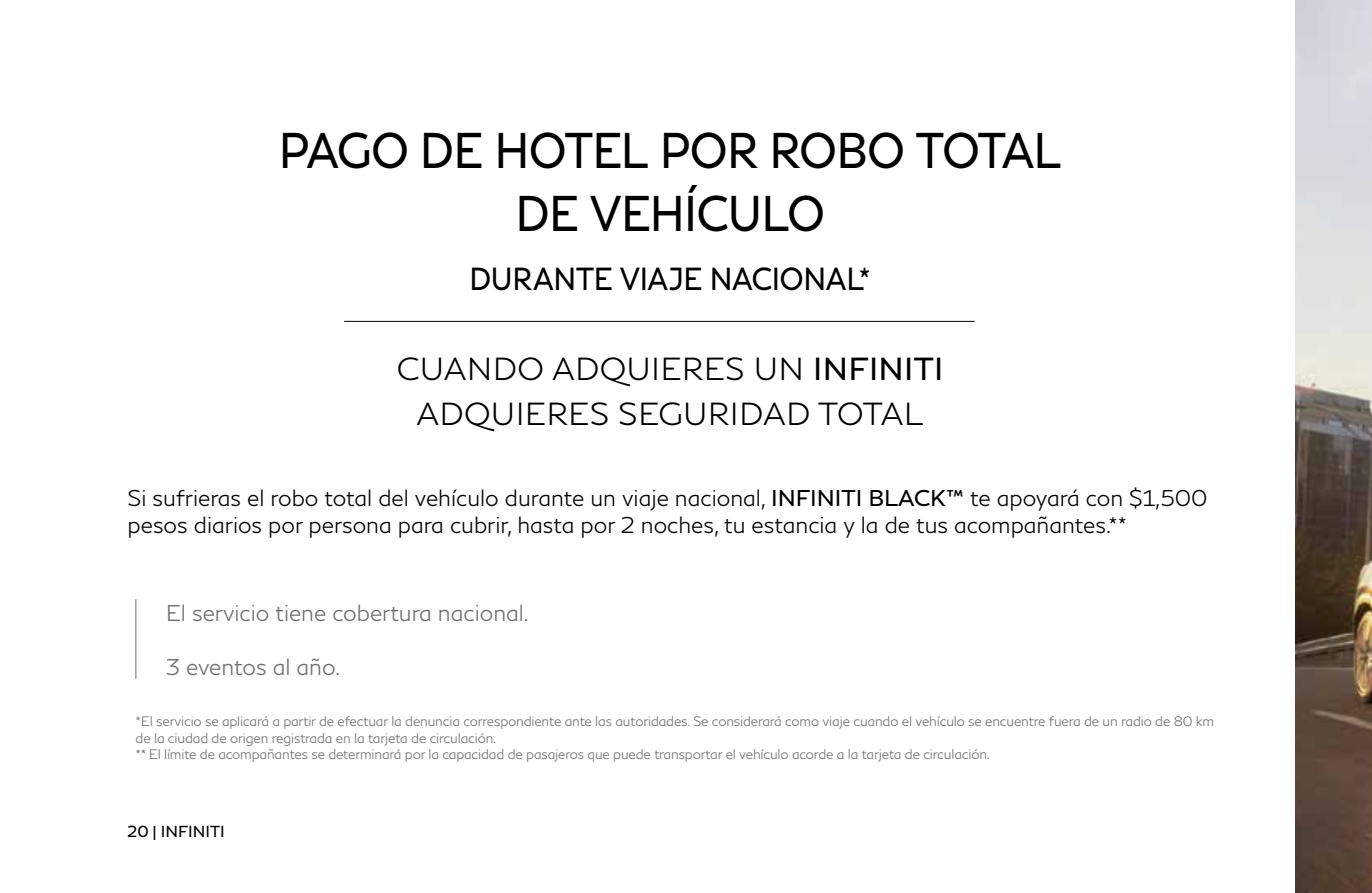
<style>
.page{position:relative;width:1372px;height:893px;background:#fff}
.page>*{position:absolute;margin:0;border:0;box-sizing:border-box;transform-origin:0 0}
.t1{font:49.5px/63px "Infiniti Brand";letter-spacing:-.015em;color:#000;text-align:center;scale:.9 1}
.t2{font:300 31.5px/45px "Infiniti Brand";letter-spacing:.01em;color:#000;text-align:center}
.t3{font:31.5px "Infiniti Brand";letter-spacing:-.01em;color:#000;scale:.9 1}
.t4{font:300 22.5px/27px "Infiniti Brand";color:#000}
.t5{font:300 22.5px "Infiniti Brand";color:#6d6e71}
.t6{font:15.75px "Infiniti Brand";color:#000}
.t7{font:300 13.5px/16.9px "Infiniti Brand";letter-spacing:-.01em;color:#6d6e71}
.s1{font-weight:400}
</style>
<div class="page">
<img style="left:1295px;top:0;width:76px;height:893px">
<hr style="left:135px;top:599px;width:1px;height:80px;background:#6d6e71">
<hr style="left:344px;top:321px;width:630px;height:1px;background:#000">
<h1 class="t1" style="left:279px;top:118px;width:870px">PAGO DE HOTEL POR ROBO TOTAL<br>DE VEHÍCULO</h1>
<h2 class="t3" style="left:469px;top:257px;width:447px">DURANTE VIAJE NACIONAL*</h2>
<h2 class="t2" style="left:397px;top:345px;width:548px">CUANDO ADQUIERES UN <span class="s1">INFINITI<br></span>ADQUIERES SEGURIDAD TOTAL</h2>
<h3 class="t4" style="left:128px;top:484px;width:1081px">Si sufrieras el robo total del vehículo durante un viaje nacional, <span class="s1">INFINITI BLACK™</span> te apoyará con $1,500 pesos diarios por persona para cubrir, hasta por 2 noches, tu estancia y la de tus acompañantes.**</h3>
<h3 class="t5" style="left:166px;top:598px;width:364px">El servicio tiene cobertura nacional.</h3>
<h3 class="t5" style="left:166px;top:652px;width:176px">3 eventos al año.</h3>
<p class="t7" style="left:136px;top:712px;width:1080px">*El servicio se aplicará a partir de efectuar la denuncia correspondiente ante las autoridades. Se considerará como viaje cuando el vehículo se encuentre fuera de un radio de 80 km de la ciudad de origen registrada en la tarjeta de circulación.<br>** El límite de acompañantes se determinará por la capacidad de pasajeros que puede transportar el vehículo acorde a la tarjeta de circulación.</p>
<p class="t6" style="left:128px;top:821px;width:99px">20 | INFINITI</p>
</div>
